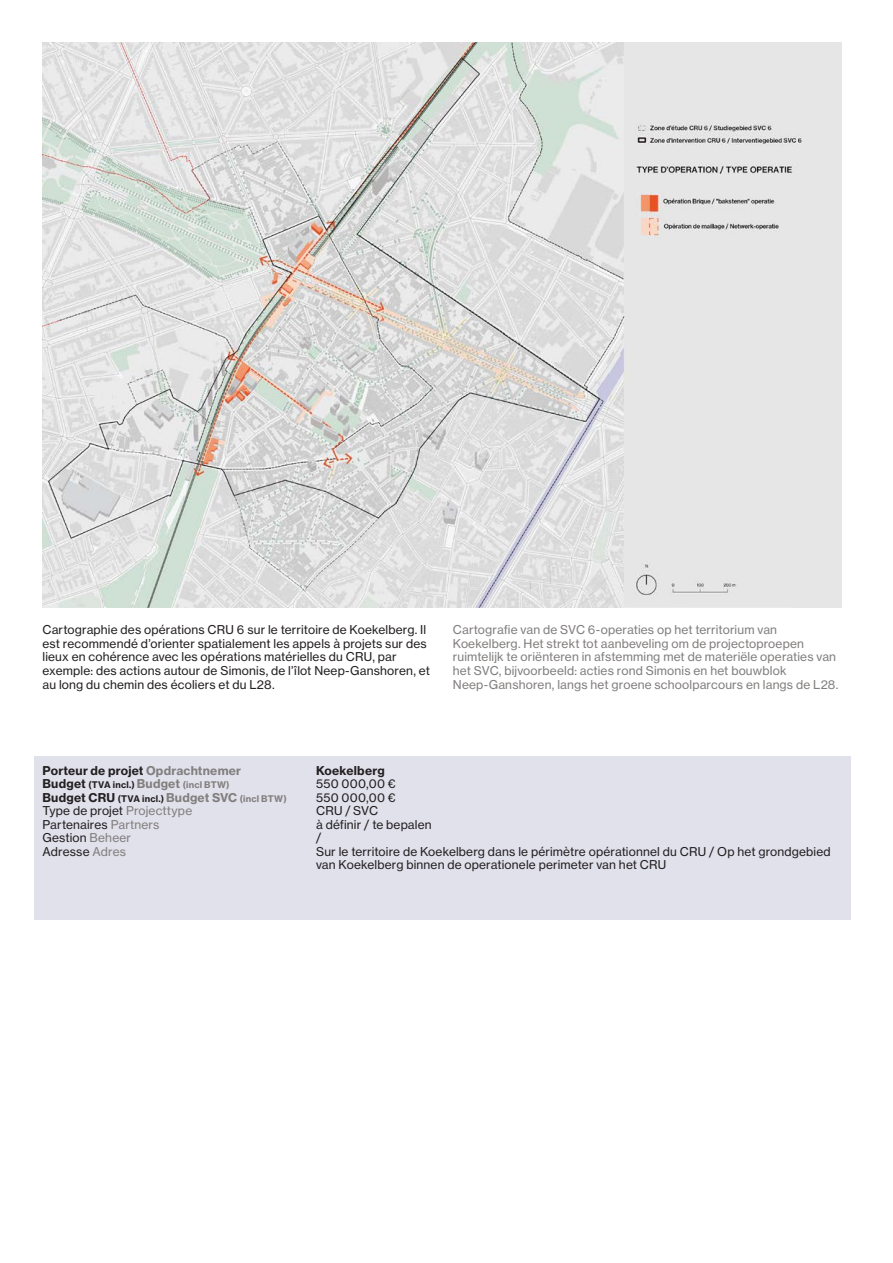
<style>
.page{position:relative;width:893px;height:1263px;background:#fff}
.page>*{position:absolute;margin:0;border:0;box-sizing:border-box;transform-origin:0 0}
._9pt_Text_Medium_2{font:12px/13.5px "N Haas Grotesk TX Pro 55 Rg";letter-spacing:.015em;color:#231f20}
._9pt_Text_Medium_2-2{font:12px/13.5px "N Haas Grotesk TX Pro 55 Rg";letter-spacing:.015em;color:#817e7d}
._9pt_Text_Medium_2-3{font:12px "N Haas Grotesk TX Pro 75 Bd";letter-spacing:.02em;color:#231f20}
._9pt_Text_Medium_2-4{font:9px "N Haas Grotesk TX Pro 75 Bd";letter-spacing:.03em;color:#231f20}
.s1{color:#817e7d}
.s2{font-size:12px}
.s3{font-size:12px;color:#817e7d}
</style>
<div class="page">
<hr style="left:892px;top:0;width:1px;height:1263px;background:#e1e1ec">
<div style="left:34px;top:757px;width:816px;height:163px;background:#e1e1ec"></div>
<img style="left:43px;top:43px;width:799px;height:564px">
<p class="_9pt_Text_Medium_2" style="left:43px;top:623px;width:389px">Cartographie des opérations CRU 6 sur le territoire de Koekelberg. Il est recommendé d’orienter spatialement les appels à projets sur des lieux en cohérence avec les opérations matérielles du CRU, par exemple: des actions autour de Simonis, de l’îlot Neep-Ganshoren, et au long du chemin des écoliers et du L28.</p>
<p class="_9pt_Text_Medium_2-2" style="left:453px;top:623px;width:387px">Cartografie van de SVC 6-operaties op het territorium van Koekelberg. Het strekt tot aanbeveling om de projectoproepen ruimtelijk te oriënteren in afstemming met de materiële operaties van het SVC, bijvoorbeeld: acties rond Simonis en het bouwblok Neep-Ganshoren, langs het groene schoolparcours en langs de L28.</p>
<p class="_9pt_Text_Medium_2-3" style="left:43px;top:763px;width:200px">Porteur de projet <span class="s1">Opdrachtnemer</span></p>
<p class="_9pt_Text_Medium_2-4" style="left:43px;top:779px;width:189px"><span class="s2">Budget</span> (TVA incl.) <span class="s3">Budget</span> <span class="s1">(incl BTW)</span></p>
<p class="_9pt_Text_Medium_2-4" style="left:43px;top:793px;width:246px"><span class="s2">Budget CRU</span> (TVA incl.) <span class="s3">Budget SVC</span> <span class="s1">(incl BTW)</span></p>
<p class="_9pt_Text_Medium_2" style="left:43px;top:804px;width:151px">Type de projet <span class="s1">Projecttype</span></p>
<p class="_9pt_Text_Medium_2" style="left:43px;top:818px;width:119px">Partenaires <span class="s1">Partners</span></p>
<p class="_9pt_Text_Medium_2" style="left:43px;top:831px;width:90px">Gestion <span class="s1">Beheer</span></p>
<p class="_9pt_Text_Medium_2" style="left:43px;top:845px;width:85px">Adresse <span class="s1">Adres</span></p>
<p class="_9pt_Text_Medium_2-3" style="left:316px;top:763px;width:70px">Koekelberg</p>
<p class="_9pt_Text_Medium_2" style="left:316px;top:777px;width:81px">550 000,00 €</p>
<p class="_9pt_Text_Medium_2" style="left:316px;top:791px;width:81px">550 000,00 €</p>
<p class="_9pt_Text_Medium_2" style="left:316px;top:804px;width:64px">CRU / SVC</p>
<p class="_9pt_Text_Medium_2" style="left:316px;top:818px;width:117px">à définir / te bepalen</p>
<p class="_9pt_Text_Medium_2" style="left:316px;top:831px;width:7px">/</p>
<p class="_9pt_Text_Medium_2" style="left:316px;top:845px;width:516px">Sur le territoire de Koekelberg dans le périmètre opérationnel du CRU / Op het grondgebied van Koekelberg binnen de operationele perimeter van het CRU</p>
</div>
